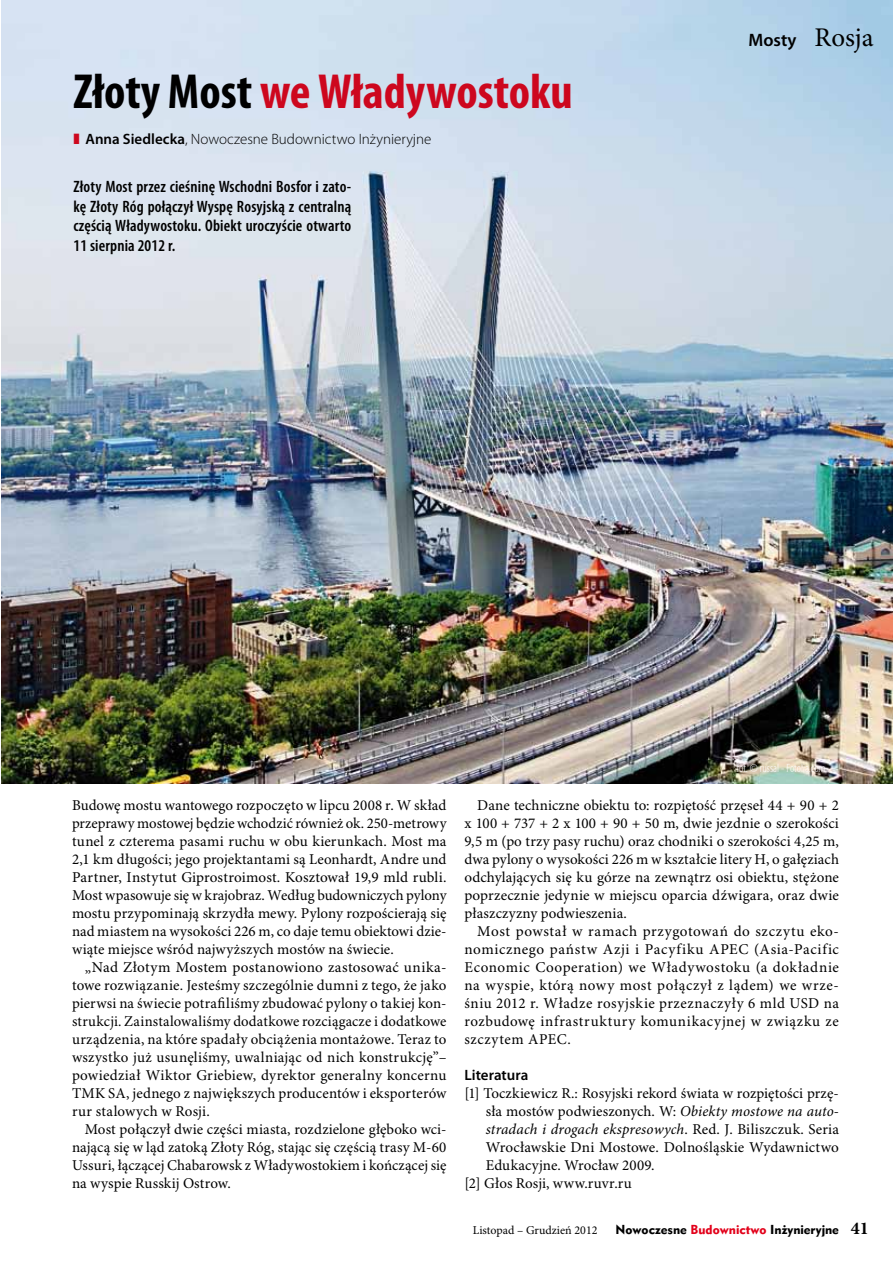
<style>
.page{position:relative;width:893px;height:1263px;background:#fff}
.page>*{position:absolute;margin:0;border:0;box-sizing:border-box;transform-origin:0 0}
.t1{font:700 condensed 49.5px "Myriad Pro";color:#cd071e}
.t2{font:600 18px "Myriad Pro";color:#000}
.t3{font:600 condensed 16.5px/19.5px "Myriad Pro";letter-spacing:.01em;color:#000;text-align:justify}
.t4{font:15px/18px "Minion Pro";letter-spacing:.01em;color:#000;text-align:justify}
.t5{font:italic 15px "Minion Pro";letter-spacing:.005em;color:#000}
.t6{font:300 15px "Myriad Pro";color:#000}
.t7{font:600 15px "Myriad Pro";color:#000}
.t8{font:12px "Geometr 415 Blk PL";color:#000}
.t9{font:300 condensed 12px "Myriad Pro";color:#fff}
.t10{font:12px "Minion Pro";color:#000}
.s1{color:#000}
.s2{color:#cd071e}
.s3{font-weight:600}
.s4{font-family:"Minion Pro";font-weight:400;font-size:27px}
.s5{font-style:italic}
.s6{font-style:normal}
.s7{color:#e2001a}
.s8{font-family:"Minion Pro";font-weight:700;font-size:18px}
</style>
<div class="page">
<img style="left:1px;top:0;width:892px;height:783px">
<h1 class="t1" style="left:74px;top:64px;width:501px"><span class="s1">Złoty Most</span> we Władywostoku</h1>
<p class="t6" style="left:74px;top:131px;width:359px"><span class="s2">❚</span> <span class="s3">Anna Siedlecka</span>, Nowoczesne Budownictwo Inżynieryjne</p>
<p class="t3" style="left:74px;top:177px;width:279px">Złoty Most przez cieśninę Wschodni Bosfor i zato&shy;kę Złoty Róg połączył Wyspę Rosyjską z centralną częścią Władywostoku. Obiekt uroczyście otwarto 11 sierpnia 2012 r.</p>
<p class="t2" style="left:748px;top:30px;width:127px">Mosty <span class="s4">Rosja</span></p>
<p class="t9" style="left:737px;top:761px;width:90px">fot. © russal - Fotolia.com</p>
<p class="t4" style="left:72px;top:797px;width:376px">Budowę mostu wantowego rozpoczęto w lipcu 2008 r. W skład przeprawy mostowej będzie wchodzić również ok. 250-metrowy tunel z czterema pasami ruchu w obu kierunkach. Most ma 2,1 km długości; jego projektantami są Leonhardt, Andre und Partner, Instytut Giprostroimost. Kosztował 19,9 mld rubli.<br>Most wpasowuje się w krajobraz. Według budowniczych pylony mostu przypominają skrzydła mewy. Pylony rozpościerają się nad miastem na wysokości 226 m, co daje temu obiektowi dzie&shy;wiąte miejsce wśród najwyższych mostów na świecie.</p>
<p class="t4" style="left:72px;top:959px;width:376px;text-indent:13px">„Nad Złotym Mostem postanowiono zastosować unika&shy;towe rozwiązanie. Jesteśmy szczególnie dumni z tego, że jako pierwsi na świecie potrafiliśmy zbudować pylony o takiej kon&shy;strukcji. Zainstalowaliśmy dodatkowe rozciągacze i dodatkowe urządzenia, na które spadały obciążenia montażowe. Teraz to wszystko już usunęliśmy, uwalniając od nich konstrukcję”– powiedział Wiktor Griebiew, dyrektor generalny koncernu TMK SA, jednego z największych producentów i eksporterów rur stalowych w Rosji.</p>
<p class="t4" style="left:72px;top:1121px;width:376px;text-indent:13px">Most połączył dwie części miasta, rozdzielone głęboko wci&shy;nającą się w ląd zatoką Złoty Róg, stając się częścią trasy M-60<br>Ussuri, łączącej Chabarowsk z Władywostokiem i kończącej się na wyspie Russkij Ostrow.</p>
<p class="t4" style="left:464px;top:797px;width:376px;text-indent:13px">Dane techniczne obiektu to: rozpiętość przęseł 44 + 90 + 2 x 100 + 737 + 2 x 100 + 90 + 50 m, dwie jezdnie o szerokości 9,5 m (po trzy pasy ruchu) oraz chodniki o szerokości 4,25 m, dwa pylony o wysokości 226 m w kształcie litery H, o gałęziach odchylających się ku górze na zewnątrz osi obiektu, stężone poprzecznie jedynie w miejscu oparcia dźwigara, oraz dwie płaszczyzny podwieszenia.</p>
<p class="t4" style="left:464px;top:923px;width:376px;text-indent:13px">Most powstał w ramach przygotowań do szczytu eko&shy;nomicznego państw Azji i Pacyfiku APEC (Asia-Pacific Economic Cooperation) we Władywostoku (a dokładnie na wyspie, którą nowy most połączył z lądem) we wrze&shy;śniu 2012 r. Władze rosyjskie przeznaczyły 6 mld USD na rozbudowę infrastruktury komunikacyjnej w związku ze szczytem APEC.</p>
<p class="t7" style="left:464px;top:1067px;width:65px">Literatura</p>
<p class="t4" style="left:464px;top:1085px;width:376px">[1] Toczkiewicz R.: Rosyjski rekord świata w rozpiętości przę-</p>
<p class="t4" style="left:486px;top:1103px;width:355px">sła mostów podwieszonych. W: <span class="s5">Obiekty mostowe na auto-</span></p>
<p class="t5" style="left:486px;top:1120px;width:355px">stradach i drogach ekspresowych<span class="s6">. Red. J. Biliszczuk. Seria</span></p>
<p class="t4" style="left:486px;top:1139px;width:355px">Wrocławskie Dni Mostowe. Dolnośląskie Wydawnictwo</p>
<p class="t4" style="left:486px;top:1157px;width:170px">Edukacyjne. Wrocław 2009.</p>
<p class="t4" style="left:464px;top:1175px;width:169px">[2] Głos Rosji, www.ruvr.ru</p>
<p class="t10" style="left:473px;top:1223px;width:126px">Listopad – Grudzień 2012</p>
<p class="t8" style="left:616px;top:1221px;width:255px">Nowoczesne <span class="s7">Budownictwo</span> Inżynieryjne <span class="s8">41</span></p>
</div>
